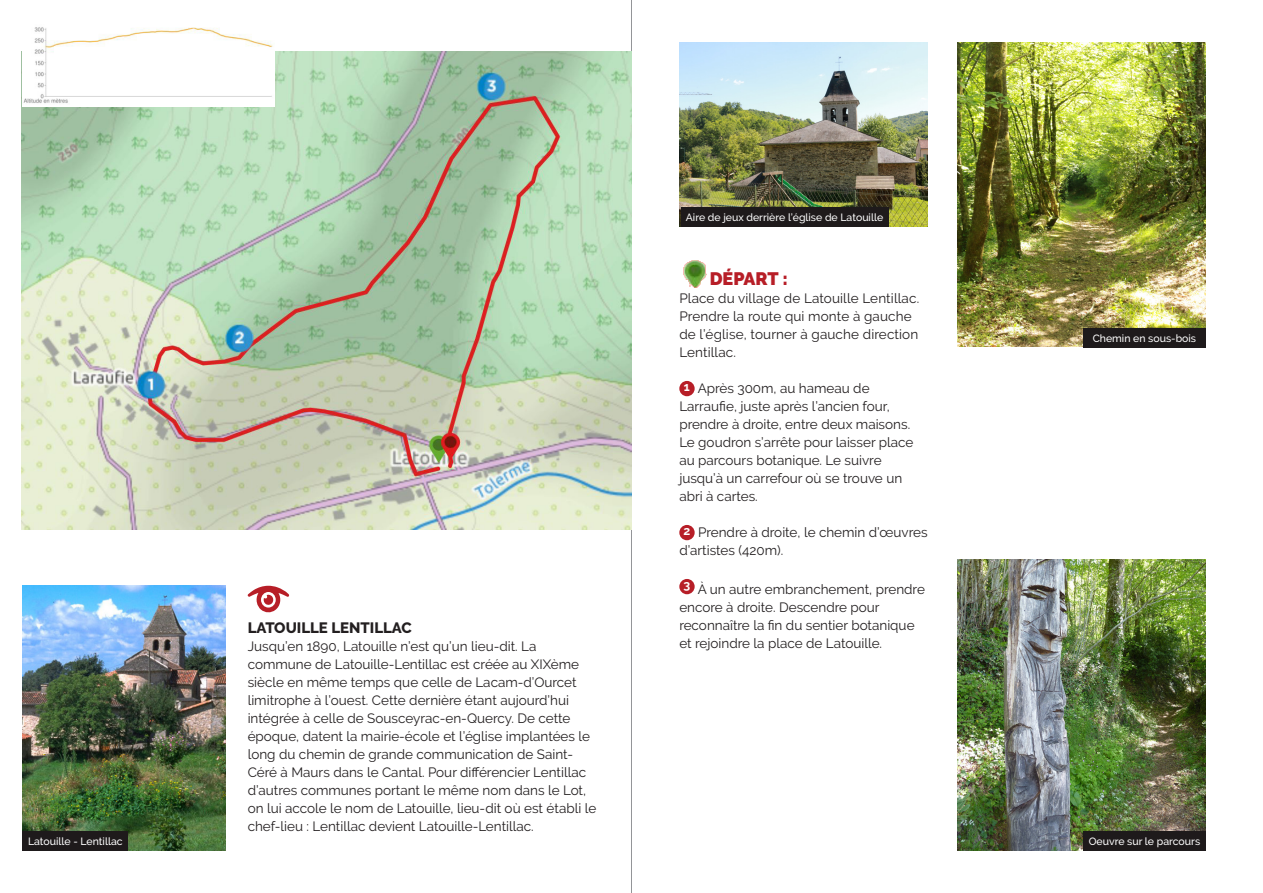
<style>
.page{position:relative;width:1263px;height:893px;background:#fff}
.page>*{position:absolute;margin:0;border:0;box-sizing:border-box;transform-origin:0 0}
.t1{font:900 18px "Raleway";color:#b71e27}
.t2{font:800 15px "Raleway";color:#231f20}
.t3{font:13.5px/18px "Raleway";color:#231f20}
.t4{font:700 12.15px "Raleway";color:#fff}
.t5{font:500 10.5px "Raleway";color:#fff}
</style>
<div class="page">
<img style="left:679px;top:43px;width:249px;height:184px">
<div style="left:681px;top:207px;width:207px;height:20px;background:#1e1a1b"></div>
<img style="left:683px;top:260px;width:24px;height:28px">
<div style="left:679px;top:381px;width:16px;height:15px;background:#b71e27;border-radius:50%"></div>
<div style="left:679px;top:525px;width:16px;height:15px;background:#b71e27;border-radius:50%"></div>
<div style="left:679px;top:579px;width:16px;height:15px;background:#b71e27;border-radius:50%"></div>
<img style="left:23px;top:586px;width:202px;height:264px">
<svg style="left:248px;top:586px;width:41px;height:27px"></svg>
<hr style="left:631px;top:0;width:1px;height:893px;background:#939598">
<div style="left:23px;top:831px;width:105px;height:19px;background:#1e1a1b"></div>
<img style="left:957px;top:559px;width:249px;height:291px">
<img style="left:957px;top:43px;width:249px;height:304px">
<div style="left:1083px;top:831px;width:123px;height:19px;background:#1e1a1b"></div>
<div style="left:1083px;top:328px;width:123px;height:20px;background:#1e1a1b"></div>
<img style="left:22px;top:51px;width:609px;height:478px">
<img style="left:23px;top:27px;width:252px;height:79px">
<p class="t2" style="left:248px;top:619px;width:166px">LATOUILLE LENTILLAC</p>
<p class="t3" style="left:248px;top:637px;width:350px">Jusqu’en 1890, Latouille n’est qu’un lieu-dit. La commune de Latouille-Lentillac est créée au XIXème siècle en même temps que celle de Lacam-d’Ourcet limitrophe à l’ouest. Cette dernière étant aujourd’hui intégrée à celle de Sousceyrac-en-Quercy. De cette époque, datent la mairie-école et l’église implantées le long du chemin de grande communication de Saint-Céré à Maurs dans le Cantal. Pour différencier Lentillac d’autres communes portant le même nom dans le Lot, on lui accole le nom de Latouille, lieu-dit où est établi le chef-lieu : Lentillac devient Latouille-Lentillac.</p>
<p class="t5" style="left:686px;top:211px;width:199px">Aire de jeux derrière l’église de Latouille</p>
<p class="t1" style="left:710px;top:268px;width:80px">DÉPART :</p>
<p class="t3" style="left:679px;top:289px;width:241px">Place du village de Latouille Lentillac.<br>Prendre la route qui monte à gauche de l’église, tourner à gauche direction<br>Lentillac.</p>
<p class="t4" style="left:684px;top:380px;width:8px">1</p>
<p class="t3" style="left:679px;top:379px;width:236px;text-indent:18px">Après 300m, au hameau de<br>Larraufie, juste après l’ancien four, prendre à droite, entre deux maisons.<br>Le goudron s’arrête pour laisser place au parcours botanique. Le suivre jusqu’à un carrefour où se trouve un abri à cartes.</p>
<p class="t4" style="left:683px;top:524px;width:8px">2</p>
<p class="t3" style="left:679px;top:523px;width:250px;text-indent:19px">Prendre à droite, le chemin d’œuvres d’artistes (420m).</p>
<p class="t4" style="left:684px;top:578px;width:8px">3</p>
<p class="t3" style="left:679px;top:580px;width:247px;text-indent:18px">À un autre embranchement, prendre encore à droite. Descendre pour reconnaître la fin du sentier botanique et rejoindre la place de Latouille.</p>
<p class="t5" style="left:1093px;top:332px;width:105px">Chemin en sous-bois</p>
<p class="t5" style="left:28px;top:835px;width:96px">Latouille - Lentillac</p>
<p class="t5" style="left:1089px;top:835px;width:113px">Oeuvre sur le parcours</p>
</div>
